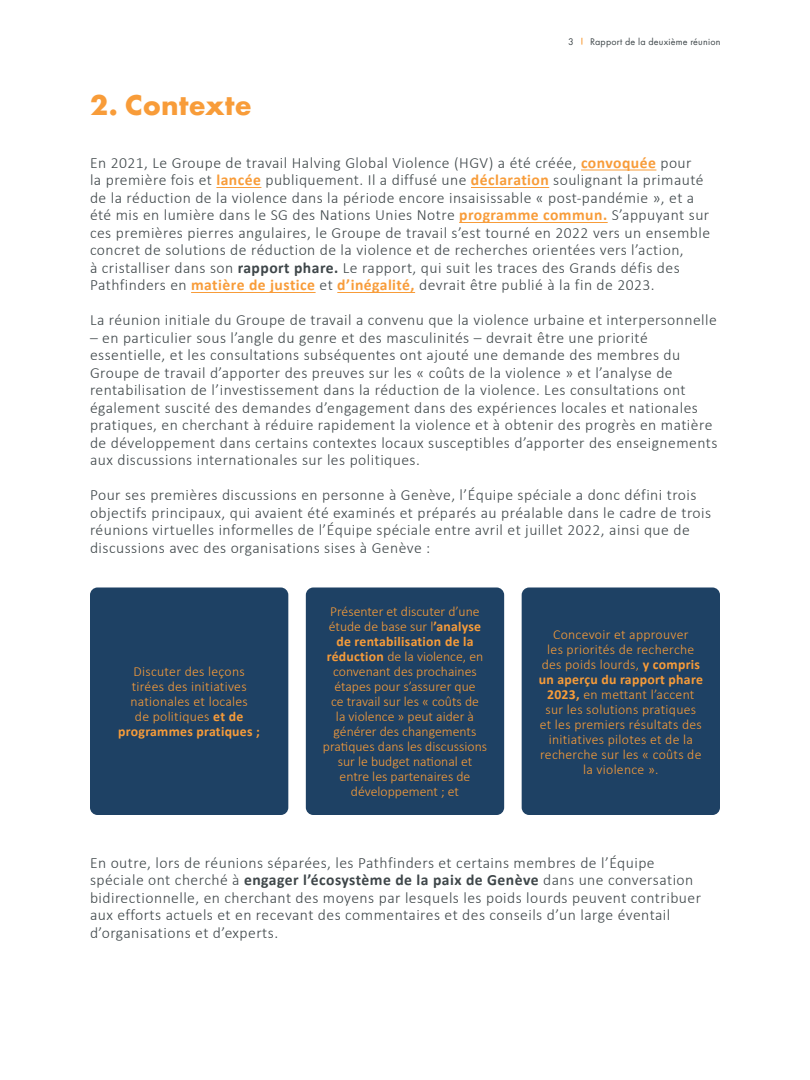
<style>
.page{position:relative;width:810px;height:1080px;background:#fff}
.page>*{position:absolute;margin:0;border:0;box-sizing:border-box;transform-origin:0 0}
.H_1_new{font:700 30px "Futura PT";letter-spacing:.005em;color:#f89c39}
.Copy{font:300 15.62px/17.5px "Calibri";letter-spacing:.03em;color:#3e4649}
.Copy-2{font:300 13.75px/15px "Calibri";letter-spacing:.005em;color:#f89c39;text-align:center}
.t1{font:10px "Futura PT";letter-spacing:.02em;color:#3e4649}
.s1{font-weight:700;color:#f89c39}
.s2{font-weight:700}
</style>
<div class="page">
<hr style="left:581px;top:170px;width:75px;height:1px;background:#f89c39">
<hr style="left:216px;top:187px;width:45px;height:1px;background:#f89c39">
<hr style="left:471px;top:187px;width:78px;height:1px;background:#f89c39">
<hr style="left:459px;top:222px;width:149px;height:1px;background:#f89c39">
<hr style="left:191px;top:292px;width:125px;height:1px;background:#f89c39">
<hr style="left:337px;top:292px;width:78px;height:1px;background:#f89c39">
<div style="left:90px;top:588px;width:198px;height:227px;background:#1e4164;border-radius:8px"></div>
<div style="left:306px;top:588px;width:198px;height:227px;background:#1e4164;border-radius:8px"></div>
<div style="left:522px;top:588px;width:198px;height:227px;background:#1e4164;border-radius:8px"></div>
<p class="H_1_new" style="left:90px;top:86px;width:163px">2. Contexte</p>
<p class="t1" style="left:568px;top:35px;width:7px">3</p>
<p class="t1" style="left:590px;top:35px;width:132px">Rapport de la deuxième réunion</p>
<p class="Copy" style="left:90px;top:153px;width:622px">En 2021, Le Groupe de travail Halving Global Violence (HGV) a été créée, <span class="s1">convoquée</span> pour<br>la première fois et <span class="s1">lancée</span> publiquement. Il a diffusé une <span class="s1">déclaration</span> soulignant la primauté de la réduction de la violence dans la période encore insaisissable « post-pandémie », et a été mis en lumière dans le SG des Nations Unies Notre <span class="s1">programme commun.</span> S’appuyant sur ces premières pierres angulaires, le Groupe de travail s’est tourné en 2022 vers un ensemble concret de solutions de réduction de la violence et de recherches orientées vers l’action,<br>à cristalliser dans son <span class="s2">rapport phare.</span> Le rapport, qui suit les traces des Grands défis des Pathfinders en <span class="s1">matière de justice</span> et <span class="s1">d’inégalité,</span> devrait être publié à la fin de 2023.</p>
<p class="Copy" style="left:90px;top:311px;width:628px">La réunion initiale du Groupe de travail a convenu que la violence urbaine et interpersonnelle</p>
<p class="Copy" style="left:90px;top:328px;width:629px">– en particulier sous l’angle du genre et des masculinités – devrait être une priorité essentielle, et les consultations subséquentes ont ajouté une demande des membres du Groupe de travail d’apporter des preuves sur les « coûts de la violence » et l’analyse de rentabilisation de l’investissement dans la réduction de la violence. Les consultations ont également suscité des demandes d’engagement dans des expériences locales et nationales pratiques, en cherchant à réduire rapidement la violence et à obtenir des progrès en matière de développement dans certains contextes locaux susceptibles d’apporter des enseignements aux discussions internationales sur les politiques.</p>
<p class="Copy" style="left:90px;top:486px;width:623px">Pour ses premières discussions en personne à Genève, l’Équipe spéciale a donc défini trois objectifs principaux, qui avaient été examinés et préparés au préalable dans le cadre de trois réunions virtuelles informelles de l’Équipe spéciale entre avril et juillet 2022, ainsi que de discussions avec des organisations sises à Genève :</p>
<p class="Copy-2" style="left:118px;top:664px;width:143px">Discuter des leçons tirées des initiatives nationales et locales<br>de politiques <span class="s2">et de programmes pratiques ;</span></p>
<p class="Copy-2" style="left:323px;top:604px;width:166px">Présenter et discuter d’une étude de base sur l<span class="s2">’analyse de rentabilisation de la réduction</span> de la violence, en convenant des prochaines étapes pour s’assurer que<br>ce travail sur les « coûts de<br>la violence » peut aider à générer des changements pratiques dans les discussions sur le budget national et entre les partenaires de développement ; et</p>
<p class="Copy-2" style="left:539px;top:627px;width:166px">Concevoir et approuver<br>les priorités de recherche des poids lourds, <span class="s2">y compris un aperçu du rapport phare<br>2023,</span> en mettant l’accent sur les solutions pratiques et les premiers résultats des initiatives pilotes et de la recherche sur les « coûts de la violence ».</p>
<p class="Copy" style="left:90px;top:853px;width:613px">En outre, lors de réunions séparées, les Pathfinders et certains membres de l’Équipe spéciale ont cherché à <span class="s2">engager l’écosystème de la paix de Genève</span> dans une conversation bidirectionnelle, en cherchant des moyens par lesquels les poids lourds peuvent contribuer aux efforts actuels et en recevant des commentaires et des conseils d’un large éventail d’organisations et d’experts.</p>
</div>
